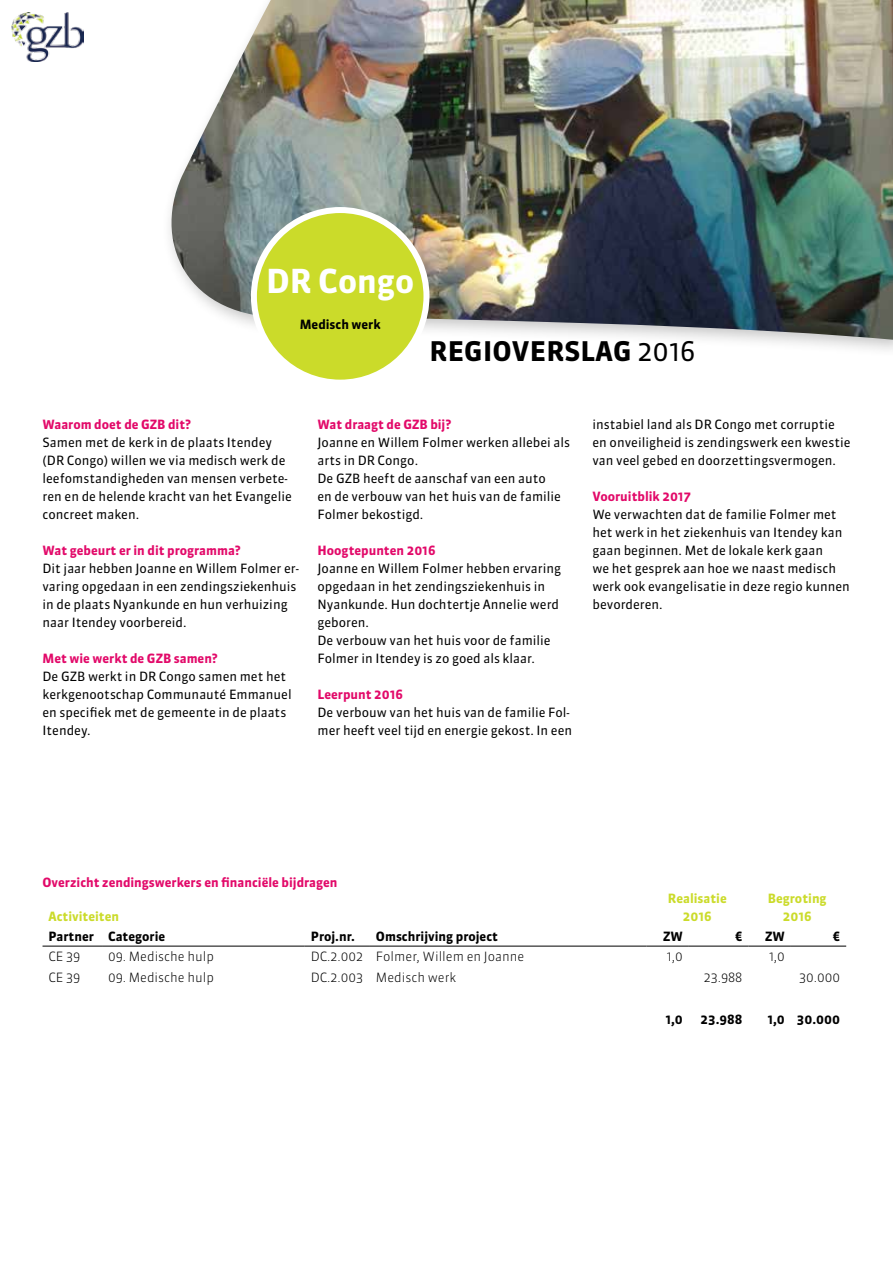
<style>
.page{position:relative;width:893px;height:1263px;background:#fff}
.page>*{position:absolute;margin:0;border:0;box-sizing:border-box;transform-origin:0 0}
.t1{font:700 33px "Sanuk OT";color:#fff}
.t2{font:700 27px "Sanuk OT";letter-spacing:.01em;color:#000}
.t3{font:12.75px/18px "Sanuk OT";color:#000}
.t4{font:700 12.75px "Sanuk OT";color:#e20969}
.t5{font:300 12.75px "Sanuk OT";color:#000}
.t6{font:700 12.75px "Sanuk OT";color:#000}
.t7{font:700 12.75px/18px "Sanuk OT";color:#cbdb2a;text-align:center}
.s1{font-weight:400}
</style>
<div class="page">
<hr style="left:43px;top:946px;width:59px;height:1px;background:#000">
<hr style="left:102px;top:946px;width:203px;height:1px;background:#000">
<hr style="left:305px;top:946px;width:65px;height:1px;background:#000">
<hr style="left:370px;top:946px;width:276px;height:1px;background:#000">
<hr style="left:646px;top:946px;width:43px;height:1px;background:#000">
<hr style="left:689px;top:946px;width:59px;height:1px;background:#000">
<hr style="left:748px;top:946px;width:43px;height:1px;background:#000">
<hr style="left:791px;top:946px;width:55px;height:1px;background:#000">
<img style="left:171px;top:0;width:722px;height:340px">
<div style="left:254px;top:210px;width:172px;height:173px;background:#cbdb2a;border-radius:50%"></div>
<div style="left:251px;top:207px;width:178px;height:179px;border:6px solid #fff;border-radius:50%"></div>
<img style="left:12px;top:13px;width:72px;height:49px">
<h1 class="t1" style="left:266px;top:261px;width:150px">DR Congo</h1>
<p class="t6" style="left:300px;top:316px;width:82px">Medisch werk</p>
<h2 class="t2" style="left:430px;top:334px;width:267px">REGIOVERSLAG <span class="s1">2016</span></h2>
<p class="t4" style="left:43px;top:416px;width:150px">Waarom doet de GZB dit?</p>
<p class="t3" style="left:43px;top:433px;width:251px">Samen met de kerk in de plaats Itendey (DR Congo) willen we via medisch werk de leefomstandigheden van mensen verbete&shy;ren en de helende kracht van het Evangelie concreet maken.</p>
<p class="t4" style="left:43px;top:542px;width:200px">Wat gebeurt er in dit programma?</p>
<p class="t3" style="left:43px;top:559px;width:258px">Dit jaar hebben Joanne en Willem Folmer er&shy;varing opgedaan in een zendingsziekenhuis in de plaats Nyankunde en hun verhuizing naar Itendey voorbereid.</p>
<p class="t4" style="left:43px;top:650px;width:177px">Met wie werkt de GZB samen?</p>
<p class="t3" style="left:43px;top:667px;width:251px">De GZB werkt in DR Congo samen met het kerkgenootschap Communauté Emmanuel en specifiek met de gemeente in de plaats<br>Itendey.</p>
<p class="t4" style="left:317px;top:416px;width:135px">Wat draagt de GZB bij?</p>
<p class="t3" style="left:317px;top:433px;width:254px">Joanne en Willem Folmer werken allebei als arts in DR Congo.<br>De GZB heeft de aanschaf van een auto<br>en de verbouw van het huis van de familie<br>Folmer bekostigd.</p>
<p class="t4" style="left:317px;top:542px;width:120px">Hoogtepunten 2016</p>
<p class="t3" style="left:317px;top:559px;width:245px">Joanne en Willem Folmer hebben ervaring opgedaan in het zendingsziekenhuis in Nyankunde. Hun dochtertje Annelie werd geboren.<br>De verbouw van het huis voor de familie Folmer in Itendey is zo goed als klaar.</p>
<p class="t4" style="left:317px;top:686px;width:87px">Leerpunt 2016</p>
<p class="t3" style="left:317px;top:703px;width:256px">De verbouw van het huis van de familie Fol&shy;mer heeft veel tijd en energie gekost. In een</p>
<p class="t3" style="left:592px;top:415px;width:259px">instabiel land als DR Congo met corruptie en onveiligheid is zendingswerk een kwestie van veel gebed en doorzettingsvermogen.</p>
<p class="t4" style="left:592px;top:488px;width:100px">Vooruitblik 2017</p>
<p class="t3" style="left:592px;top:505px;width:259px">We verwachten dat de familie Folmer met het werk in het ziekenhuis van Itendey kan gaan beginnen. Met de lokale kerk gaan<br>we het gesprek aan hoe we naast medisch werk ook evangelisatie in deze regio kunnen bevorderen.</p>
<p class="t4" style="left:42px;top:875px;width:296px">Overzicht zendingswerkers en financiële bijdragen</p>
<p class="t7" style="left:49px;top:907px;width:72px">Activiteiten</p>
<p class="t7" style="left:668px;top:889px;width:60px">Realisatie<br>2016</p>
<p class="t7" style="left:768px;top:889px;width:60px">Begroting<br>2016</p>
<p class="t6" style="left:49px;top:928px;width:118px">Partner Categorie</p>
<p class="t6" style="left:311px;top:928px;width:46px">Proj.nr.</p>
<p class="t6" style="left:376px;top:928px;width:124px">Omschrijving project</p>
<p class="t6" style="left:663px;top:928px;width:21px">ZW</p>
<p class="t6" style="left:735px;top:928px;width:9px">€</p>
<p class="t6" style="left:765px;top:928px;width:21px">ZW</p>
<p class="t6" style="left:833px;top:928px;width:9px">€</p>
<p class="t5" style="left:49px;top:948px;width:33px">CE 39</p>
<p class="t5" style="left:108px;top:948px;width:107px">09. Medische hulp</p>
<p class="t5" style="left:311px;top:948px;width:215px">DC.2.002 Folmer, Willem en Joanne</p>
<p class="t5" style="left:667px;top:948px;width:17px">1,0</p>
<p class="t5" style="left:769px;top:948px;width:17px">1,0</p>
<p class="t5" style="left:49px;top:969px;width:33px">CE 39</p>
<p class="t5" style="left:108px;top:969px;width:107px">09. Medische hulp</p>
<p class="t5" style="left:311px;top:969px;width:147px">DC.2.003 Medisch werk</p>
<p class="t5" style="left:704px;top:969px;width:40px">23.988</p>
<p class="t5" style="left:799px;top:969px;width:42px">30.000</p>
<p class="t6" style="left:665px;top:1011px;width:19px">1,0</p>
<p class="t6" style="left:701px;top:1011px;width:43px">23.988</p>
<p class="t6" style="left:767px;top:1011px;width:74px">1,0 30.000</p>
</div>
